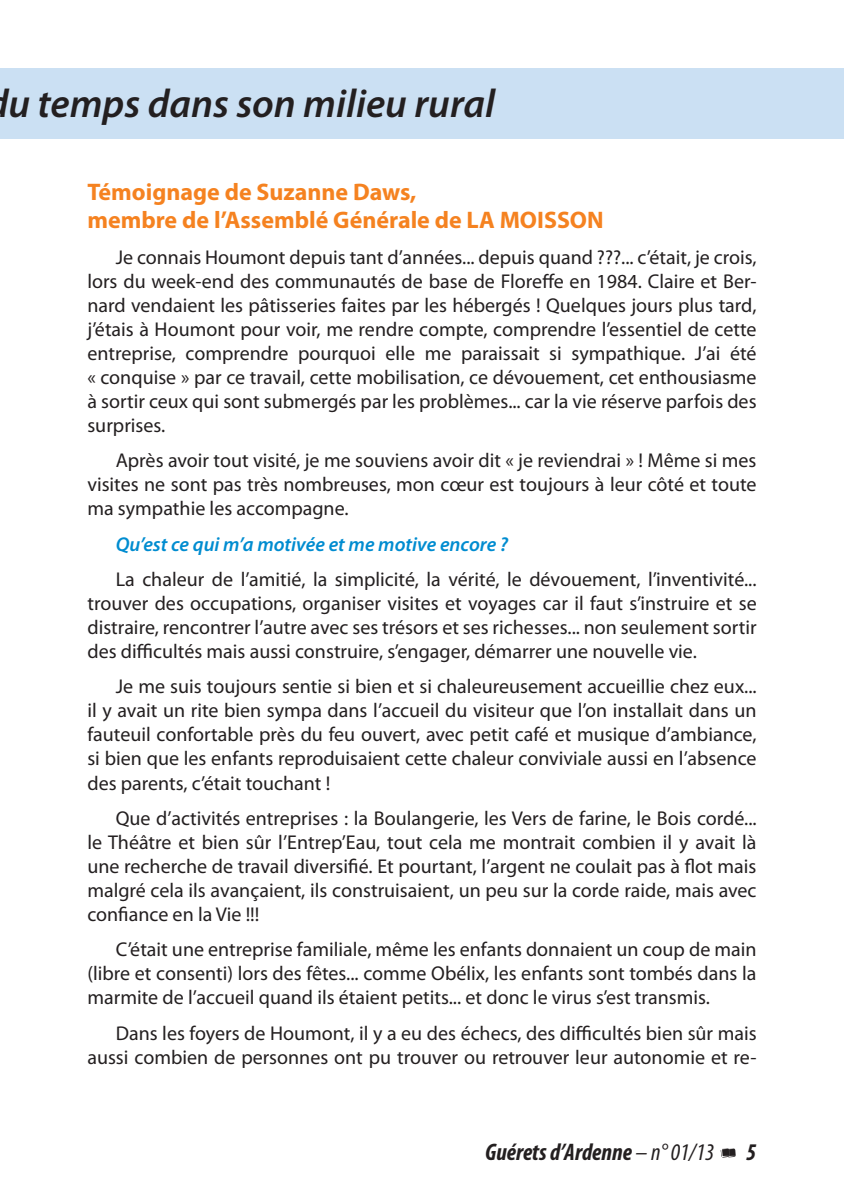
<style>
.page{position:relative;width:844px;height:1196px;background:#fff}
.page>*{position:absolute;margin:0;border:0;box-sizing:border-box;transform-origin:0 0}
.t1{font:italic 600 40px "Myriad Pro";color:#231f20}
.t2{font:700 24px/28.8px "Myriad Pro";color:#f58220}
.t3{font:italic 700 condensed 24px "Myriad Pro";color:#231f20}
.t4{font:20px/24px "Myriad Pro";color:#231f20;text-align:justify}
.t5{font:italic 600 20px "Myriad Pro";letter-spacing:-.005em;color:#008cd0}
.s1{font-weight:400}
</style>
<div class="page">
<svg style="left:721px;top:1148px;width:15px;height:8px"></svg>
<div style="left:0;top:68px;width:844px;height:70px;background:#cbe0f3"></div>
<h1 class="t1" style="left:8px;top:78px;width:489px">u temps dans son milieu rural</h1>
<p class="t2" style="left:87px;top:176px;width:518px">Témoignage de Suzanne Daws,<br>membre de l’Assemblé Générale de LA MOISSON</p>
<p class="t4" style="left:87px;top:245px;width:671px;text-indent:28px">Je connais Houmont depuis tant d’années... depuis quand ???... c’était, je crois, lors du week-end des communautés de base de Floreffe en 1984. Claire et Ber&shy;nard vendaient les pâtisseries faites par les hébergés ! Quelques jours plus tard, j’étais à Houmont pour voir, me rendre compte, comprendre l’essentiel de cette entreprise, comprendre pourquoi elle me paraissait si sympathique. J’ai été « conquise » par ce travail, cette mobilisation, ce dévouement, cet enthousiasme à sortir ceux qui sont submergés par les problèmes... car la vie réserve parfois des surprises.</p>
<p class="t4" style="left:87px;top:448px;width:671px;text-indent:28px">Après avoir tout visité, je me souviens avoir dit « je reviendrai » ! Même si mes visites ne sont pas très nombreuses, mon cœur est toujours à leur côté et toute ma sympathie les accompagne.</p>
<p class="t5" style="left:116px;top:531px;width:394px">Qu’est ce qui m’a motivée et me motive encore ?</p>
<p class="t4" style="left:87px;top:567px;width:671px;text-indent:28px">La chaleur de l’amitié, la simplicité, la vérité, le dévouement, l’inventivité... trouver des occupations, organiser visites et voyages car il faut s’instruire et se distraire, rencontrer l’autre avec ses trésors et ses richesses... non seulement sortir des difficultés mais aussi construire, s’engager, démarrer une nouvelle vie.</p>
<p class="t4" style="left:87px;top:674px;width:671px;text-indent:28px">Je me suis toujours sentie si bien et si chaleureusement accueillie chez eux... il y avait un rite bien sympa dans l’accueil du visiteur que l’on installait dans un fauteuil confortable près du feu ouvert, avec petit café et musique d’ambiance, si bien que les enfants reproduisaient cette chaleur conviviale aussi en l’absence des parents, c’était touchant !</p>
<p class="t4" style="left:87px;top:805px;width:671px;text-indent:28px">Que d’activités entreprises : la Boulangerie, les Vers de farine, le Bois cordé... le Théâtre et bien sûr l’Entrep’Eau, tout cela me montrait combien il y avait là une recherche de travail diversifié. Et pourtant, l’argent ne coulait pas à flot mais malgré cela ils avançaient, ils construisaient, un peu sur la corde raide, mais avec confiance en la Vie !!!</p>
<p class="t4" style="left:87px;top:937px;width:670px;text-indent:28px">C’était une entreprise familiale, même les enfants donnaient un coup de main (libre et consenti) lors des fêtes... comme Obélix, les enfants sont tombés dans la marmite de l’accueil quand ils étaient petits... et donc le virus s’est transmis.</p>
<p class="t4" style="left:87px;top:1020px;width:671px;text-align:right">Dans les foyers de Houmont, il y a eu des échecs, des difficultés bien sûr mais aussi combien de personnes ont pu trouver ou retrouver leur autonomie et re-</p>
<p class="t3" style="left:485px;top:1136px;width:231px">Guérets d’Ardenne <span class="s1">– n° 01/13</span></p>
<p class="t3" style="left:746px;top:1136px;width:12px">5</p>
</div>
